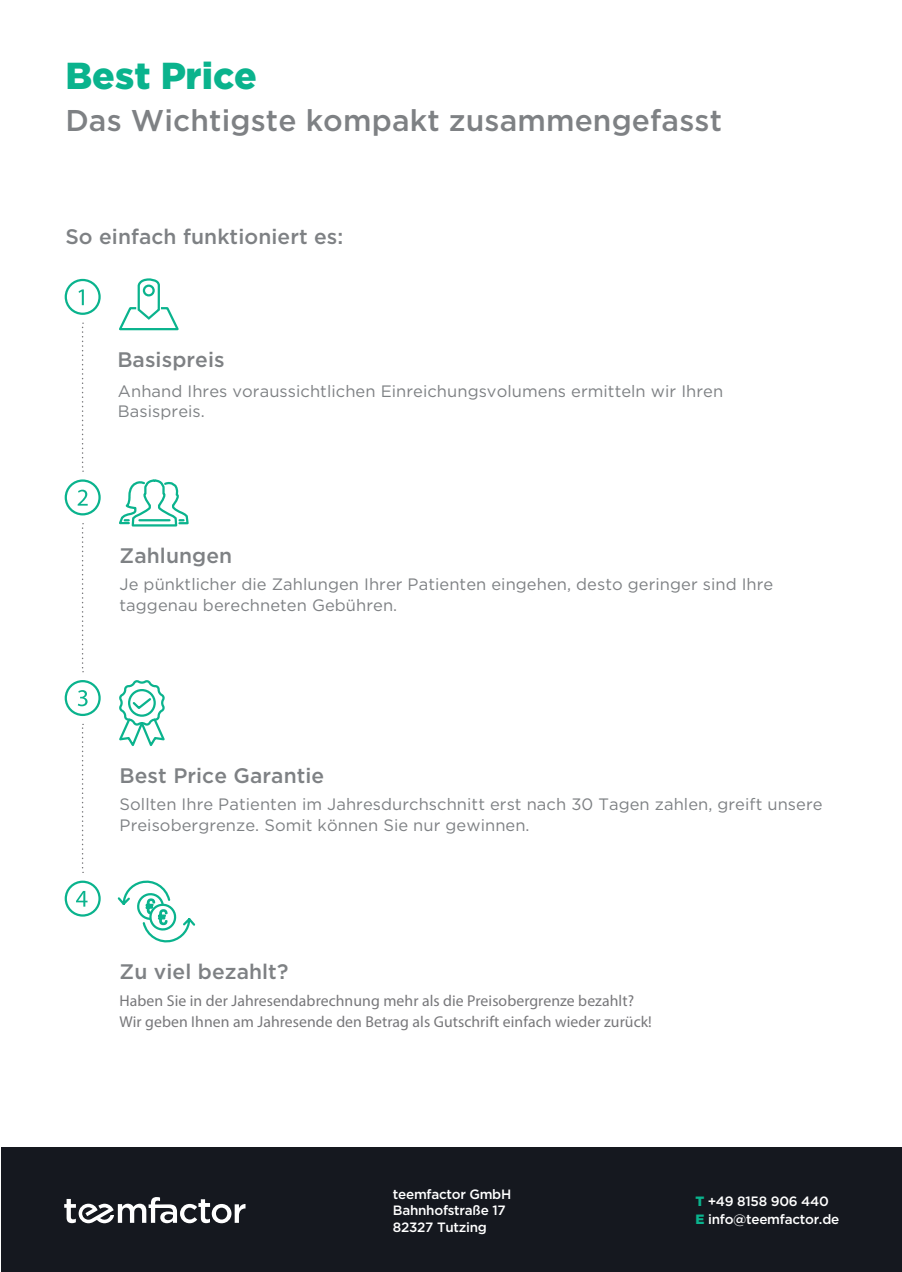
<style>
.page{position:relative;width:902px;height:1272px;background:#fff}
.page>*{position:absolute;margin:0;border:0;box-sizing:border-box;transform-origin:0 0}
.t1{font:900 37.5px "Gotham";color:#0ab38d}
.t2{font:500 30px "Gotham";letter-spacing:.005em;color:#7e8184}
.t3{font:500 21px "Gotham";letter-spacing:.005em;color:#7e8184}
.t4{font:16.5px/21px "Gotham";letter-spacing:.005em;color:#7e8184}
.t5{font:15.75px/21px "Myriad Pro";letter-spacing:.005em;color:#77777a}
.t6{font:500 13.5px/16.2px "Gotham";letter-spacing:-.02em;color:#fff}
.s1{font-weight:900;color:#0ab38d}
</style>
<div class="page">
<div style="left:65px;top:279px;width:36px;height:36px;border:2px solid #0ab38d;border-radius:50%"></div>
<svg style="left:79px;top:289px;width:5px;height:16px"></svg>
<svg style="left:78px;top:489px;width:10px;height:16px"></svg>
<div style="left:65px;top:479px;width:36px;height:36px;border:2px solid #0ab38d;border-radius:50%"></div>
<svg style="left:78px;top:690px;width:10px;height:16px"></svg>
<div style="left:65px;top:680px;width:36px;height:36px;border:2px solid #0ab38d;border-radius:50%"></div>
<svg style="left:82px;top:323px;width:2px;height:148px"></svg>
<svg style="left:82px;top:523px;width:2px;height:149px"></svg>
<svg style="left:119px;top:279px;width:60px;height:52px"></svg>
<svg style="left:119px;top:479px;width:70px;height:48px"></svg>
<svg style="left:82px;top:724px;width:2px;height:148px"></svg>
<svg style="left:119px;top:680px;width:46px;height:67px"></svg>
<svg style="left:76px;top:890px;width:11px;height:16px"></svg>
<div style="left:65px;top:880px;width:36px;height:36px;border:2px solid #0ab38d;border-radius:50%"></div>
<svg style="left:117px;top:880px;width:79px;height:63px"></svg>
<div style="left:1px;top:1147px;width:900px;height:124px;background:#15181f"></div>
<svg style="left:64px;top:1197px;width:181px;height:26px"></svg>
<h1 class="t1" style="left:65px;top:50px;width:193px">Best Price</h1>
<h2 class="t2" style="left:65px;top:101px;width:658px">Das Wichtigste kompakt zusammengefasst</h2>
<p class="t3" style="left:65px;top:222px;width:279px">So einfach funktioniert es:</p>
<p class="t3" style="left:117px;top:345px;width:109px">Basispreis</p>
<p class="t4" style="left:118px;top:381px;width:606px;line-height:19.8px">Anhand Ihres voraussichtlichen Einreichungsvolumens ermitteln wir Ihren<br>Basispreis.</p>
<p class="t3" style="left:120px;top:541px;width:114px">Zahlungen</p>
<p class="t4" style="left:120px;top:573px;width:655px">Je pünktlicher die Zahlungen Ihrer Patienten eingehen, desto geringer sind Ihre taggenau berechneten Gebühren.</p>
<p class="t3" style="left:120px;top:761px;width:206px">Best Price Garantie</p>
<p class="t4" style="left:120px;top:792px;width:704px">Sollten Ihre Patienten im Jahresdurchschnitt erst nach 30 Tagen zahlen, greift unsere<br>Preisobergrenze. Somit können Sie nur gewinnen.</p>
<p class="t3" style="left:120px;top:957px;width:170px">Zu viel bezahlt?</p>
<p class="t5" style="left:120px;top:989px;width:533px">Haben Sie in der Jahresendabrechnung mehr als die Preisobergrenze bezahlt?<br>Wir geben Ihnen am Jahresende den Betrag als Gutschrift einfach wieder zurück!</p>
<p class="t6" style="left:393px;top:1185px;width:120px">teemfactor GmbH<br>Bahnhofstraße 17<br>82327 Tutzing</p>
<p class="t6" style="left:695px;top:1191px;width:145px;line-height:18px"><span class="s1">T</span> +49 8158 906 440<br><span class="s1">E</span> info@teemfactor.de</p>
</div>
